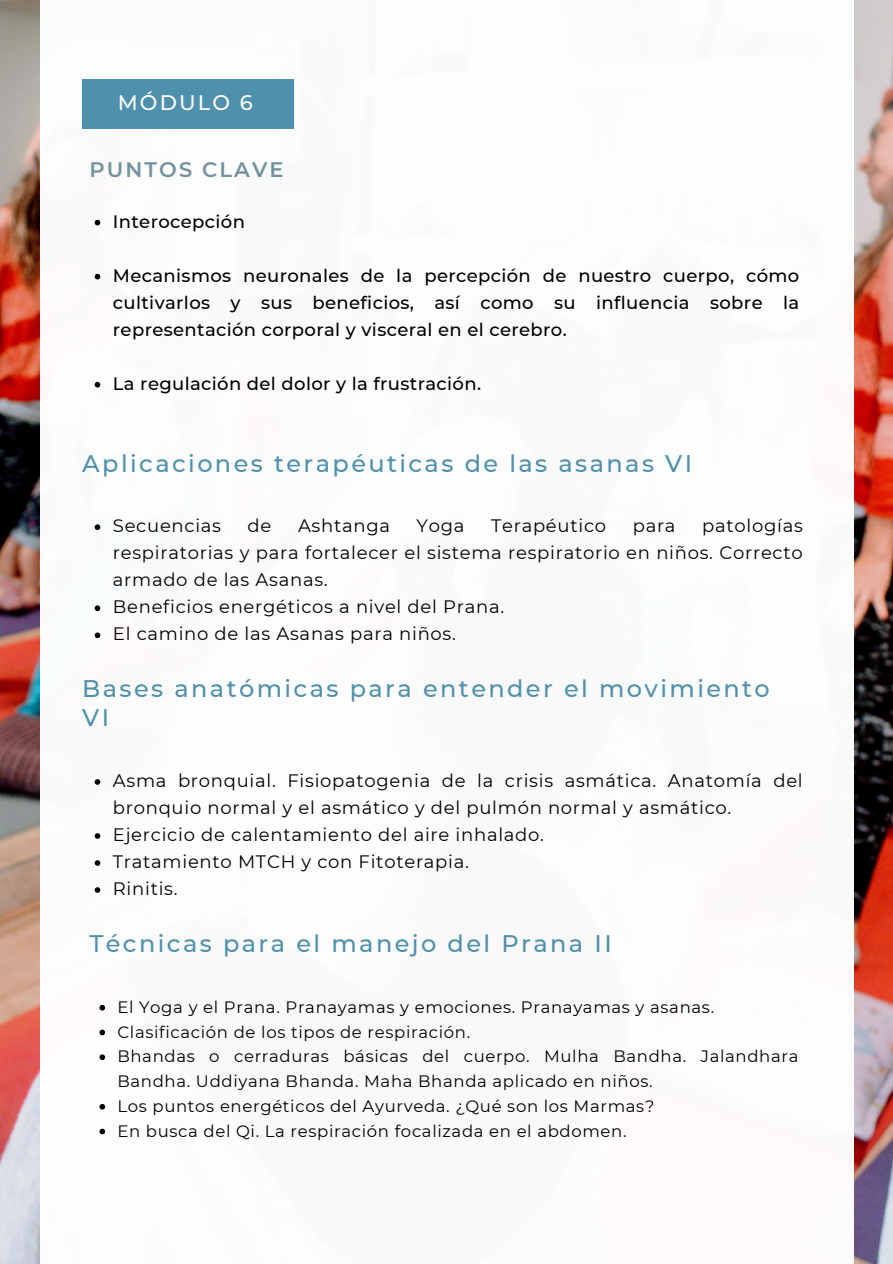
<style>
.page{position:relative;width:893px;height:1264px;background:#fff}
.page>*{position:absolute;margin:0;border:0;box-sizing:border-box;transform-origin:0 0}
.t1{font:500 24px/29.2px "Montserrat";letter-spacing:.1em;color:#4f91ad}
.t2{font:600 21px "Montserrat";letter-spacing:.1em;color:#74929d}
.t3{font:500 21px "Montserrat";letter-spacing:.1em;color:#fff}
.t4{font:18px/27px "Montserrat";letter-spacing:.04em;color:#000;text-align:justify}
.t5{font:500 18px/27px "Montserrat";letter-spacing:.02em;color:#000;text-align:justify}
.t6{font:16.5px/24.8px "Montserrat";letter-spacing:.04em;color:#000}
</style>
<div class="page">
<img style="left:0;top:0;width:892px;height:1263px">
<div style="left:40px;top:0;width:813px;height:1263px;background:#fff"></div>
<div style="left:82px;top:79px;width:211px;height:49px;background:#4f91ad"></div>
<svg style="left:95px;top:524px;width:5px;height:6px"></svg>
<svg style="left:95px;top:605px;width:5px;height:6px"></svg>
<svg style="left:95px;top:632px;width:5px;height:6px"></svg>
<svg style="left:95px;top:779px;width:5px;height:5px"></svg>
<svg style="left:95px;top:833px;width:5px;height:5px"></svg>
<svg style="left:95px;top:860px;width:5px;height:5px"></svg>
<svg style="left:95px;top:887px;width:5px;height:5px"></svg>
<svg style="left:95px;top:220px;width:5px;height:5px"></svg>
<svg style="left:95px;top:274px;width:5px;height:5px"></svg>
<svg style="left:95px;top:382px;width:5px;height:5px"></svg>
<svg style="left:99px;top:1004px;width:6px;height:6px"></svg>
<svg style="left:99px;top:1029px;width:6px;height:6px"></svg>
<svg style="left:99px;top:1054px;width:6px;height:6px"></svg>
<svg style="left:99px;top:1103px;width:6px;height:6px"></svg>
<svg style="left:99px;top:1128px;width:6px;height:6px"></svg>
<p class="t3" style="left:118px;top:90px;width:137px">MÓDULO 6</p>
<p class="t2" style="left:89px;top:157px;width:196px">PUNTOS CLAVE</p>
<p class="t5" style="left:113px;top:208px;width:133px">Interocepción</p>
<p class="t5" style="left:113px;top:262px;width:687px">Mecanismos neuronales de la percepción de nuestro cuerpo, cómo cultivarlos y sus beneficios, así como su influencia sobre la representación corporal y visceral en el cerebro.</p>
<p class="t5" style="left:113px;top:370px;width:369px">La regulación del dolor y la frustración.</p>
<p class="t1" style="left:82px;top:448px;width:611px">Aplicaciones terapéuticas de las asanas VI</p>
<p class="t4" style="left:113px;top:512px;width:691px;text-indent:589px">patologías respiratorias y para fortalecer el sistema respiratorio en niños. Correcto armado de las Asanas.</p>
<p class="t4" style="left:113px;top:593px;width:393px">Beneficios energéticos a nivel del Prana.</p>
<p class="t4" style="left:113px;top:620px;width:344px">El camino de las Asanas para niños.</p>
<p class="t1" style="left:82px;top:673px;width:689px">Bases anatómicas para entender el movimiento<br>VI</p>
<p class="t4" style="left:113px;top:512px;width:110px">Secuencias</p>
<p class="t4" style="left:248px;top:512px;width:25px">de</p>
<p class="t4" style="left:298px;top:512px;width:94px">Ashtanga</p>
<p class="t4" style="left:416px;top:512px;width:49px">Yoga</p>
<p class="t4" style="left:491px;top:512px;width:117px">Terapéutico</p>
<p class="t4" style="left:632px;top:512px;width:44px">para</p>
<p class="t4" style="left:113px;top:767px;width:691px">Asma bronquial. Fisiopatogenia de la crisis asmática. Anatomía del bronquio normal y el asmático y del pulmón normal y asmático.</p>
<p class="t4" style="left:113px;top:821px;width:432px">Ejercicio de calentamiento del aire inhalado.</p>
<p class="t4" style="left:113px;top:848px;width:357px">Tratamiento MTCH y con Fitoterapia.</p>
<p class="t4" style="left:113px;top:875px;width:66px">Rinitis.</p>
<p class="t1" style="left:89px;top:928px;width:524px">Técnicas para el manejo del Prana II</p>
<p class="t6" style="left:117px;top:994px;width:598px">El Yoga y el Prana. Pranayamas y emociones. Pranayamas y asanas.</p>
<p class="t6" style="left:117px;top:1019px;width:354px">Clasificación de los tipos de respiración.</p>
<p class="t6" style="left:117px;top:1043px;width:682px">Bhandas o cerraduras básicas del cuerpo. Mulha Bandha. Jalandhara<br>Bandha. Uddiyana Bhanda. Maha Bhanda aplicado en niños.</p>
<p class="t6" style="left:117px;top:1093px;width:538px">Los puntos energéticos del Ayurveda. ¿Qué son los Marmas?</p>
<p class="t6" style="left:117px;top:1118px;width:510px">En busca del Qi. La respiración focalizada en el abdomen.</p>
</div>
